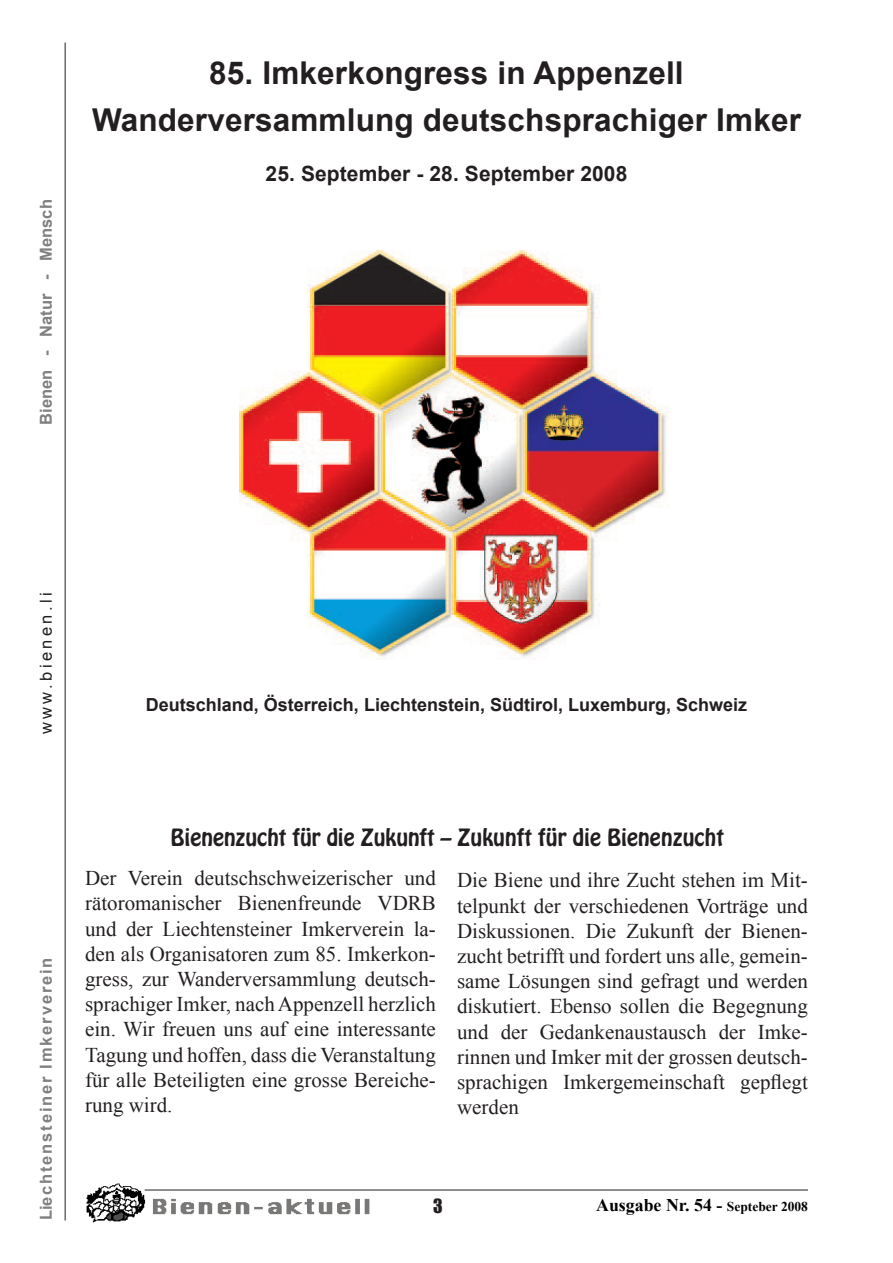
<style>
.page{position:relative;width:893px;height:1263px;background:#fff}
.page>*{position:absolute;margin:0;border:0;box-sizing:border-box;transform-origin:0 0}
.Grosser_Titel{font:700 31.5px "Arial";letter-spacing:.005em;color:#231f20}
.t1{font:21px/25.2px "Times New Roman";color:#231f20;text-align:justify}
.titel{font:21px "Hobo Std";color:#231f20}
.Grosser_Titel-2{font:700 21px "Arial";letter-spacing:.005em;color:#231f20}
.t2{font:700 18px "Arial";color:#231f20}
.t3{font:700 17.85px "Times New Roman";color:#000}
.t4{font:700 16.5px "Arial";letter-spacing:.11em;color:#808080}
.t5{font:700 16.5px "Arial";color:#808080}
.t6{font:16.5px "Arial";letter-spacing:.2em;color:#231f20}
.s1{font-size:13.5px}
</style>
<div class="page">
<hr style="left:65px;top:43px;width:1px;height:1177px;background:#231f20">
<img style="left:86px;top:1183px;width:285px;height:39px">
<hr style="left:145px;top:1189px;width:663px;height:1px;background:#231f20">
<img style="left:240px;top:250px;width:429px;height:410px">
<p class="t5" style="left:35px;top:425px;width:227px;rotate:-90deg">Bienen - Natur - Mensch</p>
<p class="Grosser_Titel" style="left:209px;top:52px;width:476px">85. Imkerkongress in Appenzell</p>
<p class="Grosser_Titel" style="left:92px;top:99px;width:710px">Wanderversammlung deutschsprachiger Imker</p>
<p class="Grosser_Titel-2" style="left:266px;top:160px;width:363px">25. September - 28. September 2008</p>
<p class="t6" style="left:35px;top:734px;width:143px;rotate:-90deg">www.bienen.li</p>
<p class="t2" style="left:146px;top:693px;width:603px">Deutschland, Österreich, Liechtenstein, Südtirol, Luxemburg, Schweiz</p>
<p class="t4" style="left:35px;top:1220px;width:264px;rotate:-90deg">Liechtensteiner Imkerverein</p>
<p class="titel" style="left:171px;top:823px;width:555px">Bienenzucht für die Zukunft – Zukunft für die Bienenzucht</p>
<p class="t1" style="left:85px;top:865px;width:352px">Der Verein deutschschweizerischer und rätoromanischer Bienenfreunde VDRB und der Liechtensteiner Imkerverein la&shy;den als Organisatoren zum 85. Imkerkon&shy;gress, zur Wanderversammlung deutsch&shy;sprachiger Imker, nach Appenzell herzlich ein. Wir freuen uns auf eine interessante Tagung und hoffen, dass die Veranstaltung für alle Beteiligten eine grosse Bereiche&shy;rung wird.</p>
<p class="t1" style="left:457px;top:867px;width:352px">Die Biene und ihre Zucht stehen im Mit&shy;telpunkt der verschiedenen Vorträge und Diskussionen. Die Zukunft der Bienen&shy;zucht betrifft und fordert uns alle, gemein&shy;same Lösungen sind gefragt und werden diskutiert. Ebenso sollen die Begegnung und der Gedankenaustausch der Imke&shy;rinnen und Imker mit der grossen deutsch&shy;sprachigen Imkergemeinschaft gepflegt werden</p>
<p class="t3" style="left:596px;top:1193px;width:213px">Ausgabe Nr. 54 - <span class="s1">Septeber 2008</span></p>
</div>
